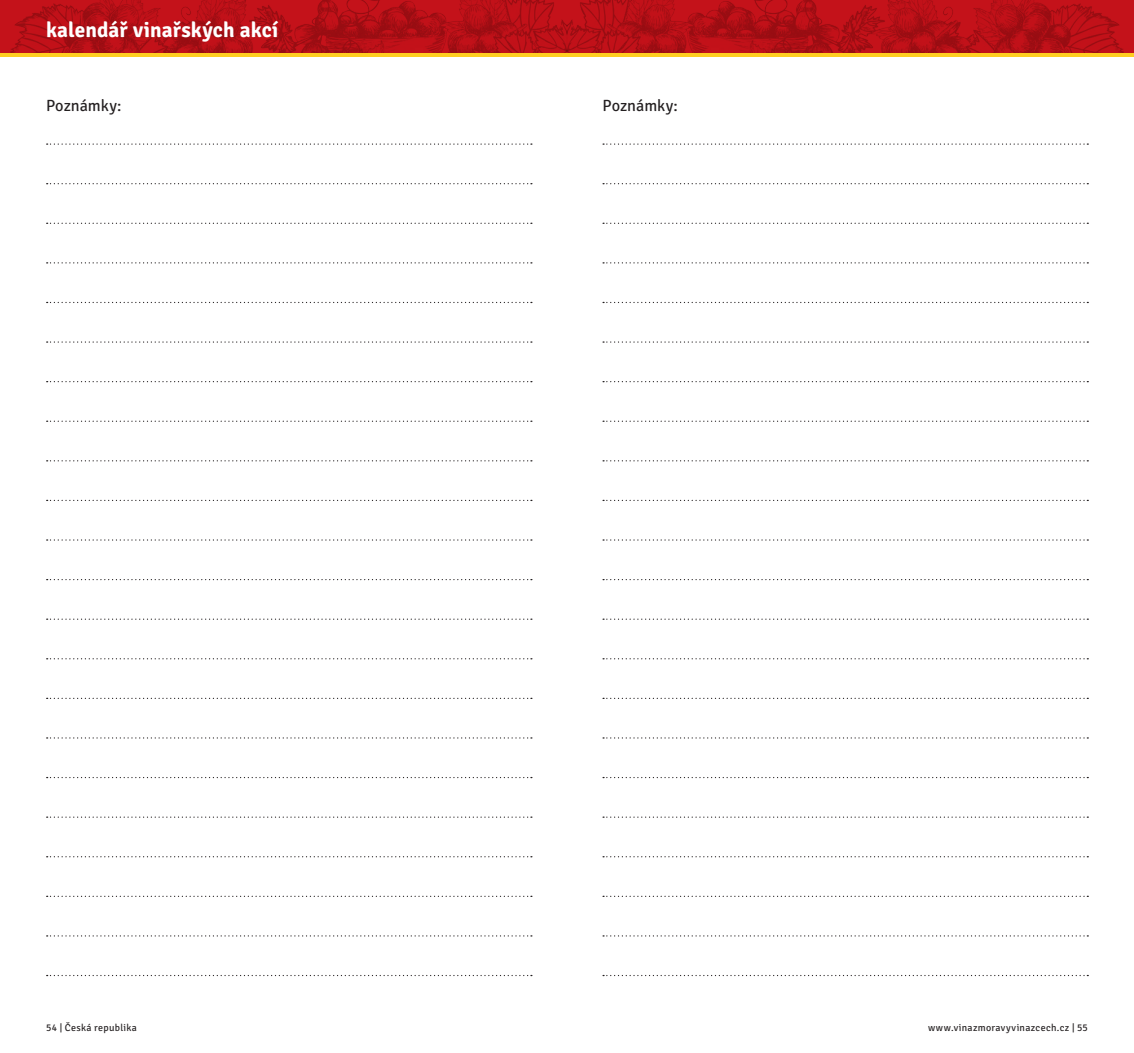
<style>
.page{position:relative;width:1134px;height:1053px;background:#fff}
.page>*{position:absolute;margin:0;border:0;box-sizing:border-box;transform-origin:0 0}
.t1{font:700 21.25px "Signika Negative";color:#fff}
.t2{font:16.25px "Signika Negative";color:#231f20}
.t3{font:10px "Signika Negative";letter-spacing:.035em;color:#231f20}
</style>
<div class="page">
<img style="left:11px;top:0;width:1112px;height:53px">
<hr style="left:0;top:53px;width:1134px;height:4px;background:#fece21">
<svg style="left:47px;top:262px;width:485px;height:1px"></svg>
<svg style="left:47px;top:618px;width:485px;height:1px"></svg>
<svg style="left:47px;top:420px;width:485px;height:2px"></svg>
<svg style="left:47px;top:776px;width:485px;height:2px"></svg>
<svg style="left:47px;top:499px;width:485px;height:2px"></svg>
<svg style="left:47px;top:302px;width:485px;height:1px"></svg>
<svg style="left:47px;top:658px;width:485px;height:1px"></svg>
<svg style="left:47px;top:460px;width:485px;height:1px"></svg>
<svg style="left:47px;top:143px;width:485px;height:2px"></svg>
<svg style="left:47px;top:183px;width:485px;height:1px"></svg>
<svg style="left:47px;top:539px;width:485px;height:1px"></svg>
<svg style="left:47px;top:341px;width:485px;height:1px"></svg>
<svg style="left:47px;top:697px;width:485px;height:2px"></svg>
<svg style="left:47px;top:223px;width:485px;height:1px"></svg>
<svg style="left:47px;top:579px;width:485px;height:1px"></svg>
<svg style="left:47px;top:381px;width:485px;height:1px"></svg>
<svg style="left:47px;top:737px;width:485px;height:1px"></svg>
<svg style="left:47px;top:856px;width:485px;height:1px"></svg>
<svg style="left:47px;top:895px;width:485px;height:1px"></svg>
<svg style="left:47px;top:935px;width:485px;height:1px"></svg>
<svg style="left:47px;top:816px;width:485px;height:1px"></svg>
<svg style="left:47px;top:974px;width:485px;height:2px"></svg>
<svg style="left:603px;top:262px;width:485px;height:1px"></svg>
<svg style="left:603px;top:618px;width:485px;height:1px"></svg>
<svg style="left:603px;top:420px;width:485px;height:2px"></svg>
<svg style="left:603px;top:776px;width:485px;height:2px"></svg>
<svg style="left:603px;top:499px;width:485px;height:2px"></svg>
<svg style="left:603px;top:302px;width:485px;height:1px"></svg>
<svg style="left:603px;top:658px;width:485px;height:1px"></svg>
<svg style="left:603px;top:460px;width:485px;height:1px"></svg>
<svg style="left:603px;top:143px;width:485px;height:2px"></svg>
<svg style="left:603px;top:183px;width:485px;height:1px"></svg>
<svg style="left:603px;top:539px;width:485px;height:1px"></svg>
<svg style="left:603px;top:341px;width:485px;height:1px"></svg>
<svg style="left:603px;top:697px;width:485px;height:2px"></svg>
<svg style="left:603px;top:223px;width:485px;height:1px"></svg>
<svg style="left:603px;top:579px;width:485px;height:1px"></svg>
<svg style="left:603px;top:381px;width:485px;height:1px"></svg>
<svg style="left:603px;top:737px;width:485px;height:1px"></svg>
<svg style="left:603px;top:856px;width:485px;height:1px"></svg>
<svg style="left:603px;top:895px;width:485px;height:1px"></svg>
<svg style="left:603px;top:935px;width:485px;height:1px"></svg>
<svg style="left:603px;top:816px;width:485px;height:1px"></svg>
<svg style="left:603px;top:974px;width:485px;height:2px"></svg>
<h1 class="t1" style="left:46px;top:17px;width:234px">kalendář vinařských akcí</h1>
<h2 class="t2" style="left:46px;top:96px;width:77px">Poznámky:</h2>
<h2 class="t2" style="left:602px;top:96px;width:77px">Poznámky:</h2>
<p class="t3" style="left:46px;top:1021px;width:92px">54 | Česká republika</p>
<p class="t3" style="left:928px;top:1021px;width:161px">www.vinazmoravyvinazcech.cz | 55</p>
</div>
